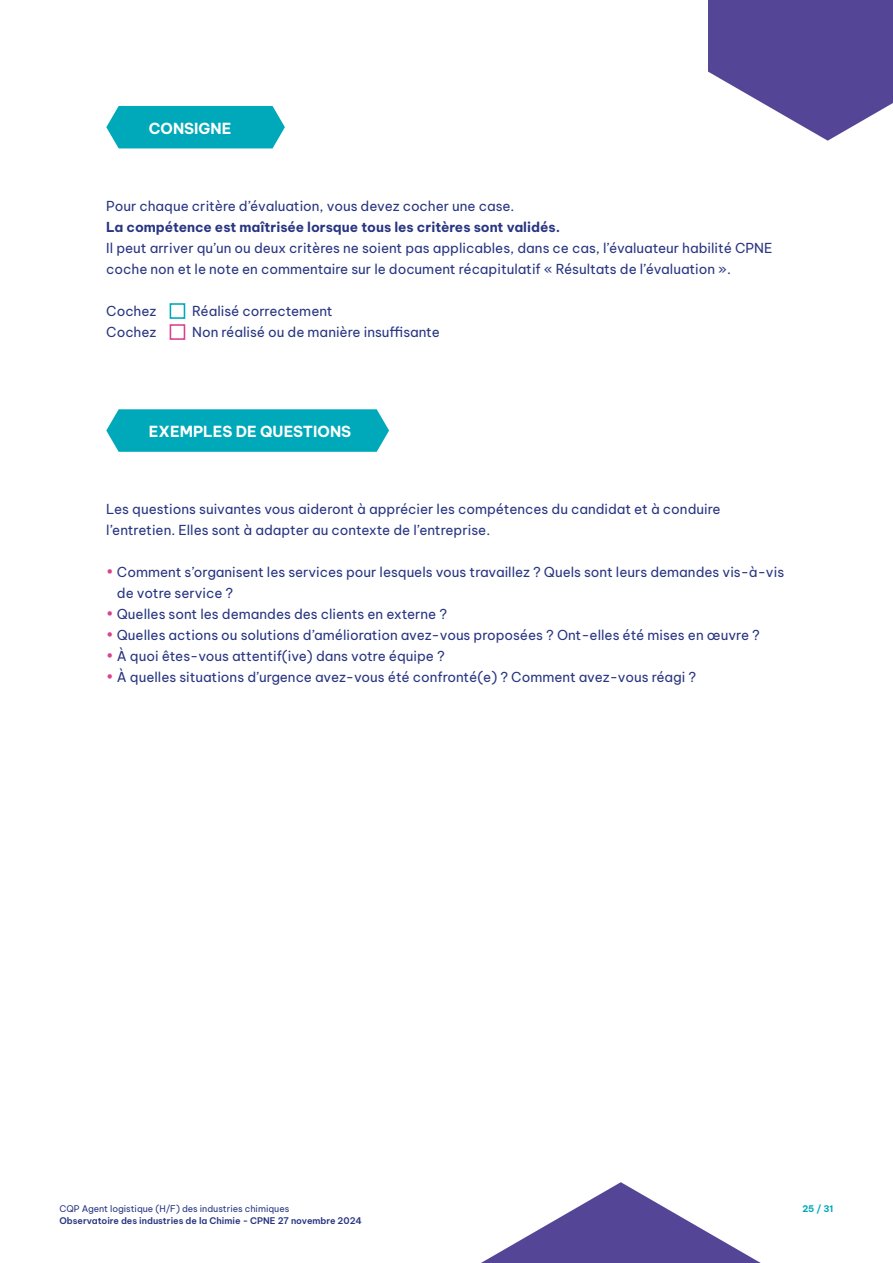
<style>
.page{position:relative;width:893px;height:1263px;background:#fff}
.page>*{position:absolute;margin:0;border:0;box-sizing:border-box;transform-origin:0 0}
.t1{font:700 15px "Be Vietnam Pro";color:#fff}
.t2{font:13.5px/21px "Be Vietnam Pro";color:#283581}
.t3{font:700 13.5px "Be Vietnam Pro";letter-spacing:-.005em;color:#283581}
.t4{font:600 9px "Be Vietnam Pro";color:#283581}
.t5{font:9px "Be Vietnam Pro";color:#283581}
.t6{font:700 9px "Be Vietnam Pro";color:#00a9b9}
.s1{color:#da4290}
</style>
<div class="page">
<svg style="left:106px;top:106px;width:179px;height:42px;background:#11afbd"></svg>
<div style="left:170px;top:303px;width:15px;height:16px;border:2px solid #00a9b9"></div>
<div style="left:170px;top:324px;width:15px;height:16px;border:2px solid #da4290"></div>
<svg style="left:106px;top:409px;width:283px;height:43px;background:#0eadbc"></svg>
<svg style="left:481px;top:1182px;width:280px;height:81px"></svg>
<svg style="left:708px;top:0;width:185px;height:141px"></svg>
<div style="left:60px;top:1203px;width:457px;height:21px;background:#fff"></div>
<p class="t1" style="left:149px;top:115px;width:84px">CONSIGNE</p>
<p class="t2" style="left:106px;top:194px;width:410px">Pour chaque critère d’évaluation, vous devez cocher une case.</p>
<p class="t3" style="left:106px;top:215px;width:455px">La compétence est maîtrisée lorsque tous les critères sont validés.</p>
<p class="t2" style="left:106px;top:236px;width:668px">Il peut arriver qu’un ou deux critères ne soient pas applicables, dans ce cas, l’évaluateur habilité CPNE coche non et le note en commentaire sur le document récapitulatif « Résultats de l’évaluation ».</p>
<p class="t2" style="left:106px;top:299px;width:52px">Cochez</p>
<p class="t2" style="left:192px;top:299px;width:142px">Réalisé correctement</p>
<p class="t2" style="left:106px;top:320px;width:52px">Cochez</p>
<p class="t2" style="left:192px;top:320px;width:249px">Non réalisé ou de manière insuffisante</p>
<p class="t1" style="left:149px;top:419px;width:204px">EXEMPLES DE QUESTIONS</p>
<p class="t2" style="left:106px;top:497px;width:616px">Les questions suivantes vous aideront à apprécier les compétences du candidat et à conduire l’entretien. Elles sont à adapter au contexte de l’entreprise.</p>
<p class="t2" style="left:117px;top:560px;width:669px;text-indent:-11px"><span class="s1">•</span> Comment s’organisent les services pour lesquels vous travaillez ? Quels sont leurs demandes vis-à-vis de votre service ?</p>
<p class="t2" style="left:106px;top:602px;width:342px"><span class="s1">•</span> Quelles sont les demandes des clients en externe ?</p>
<p class="t2" style="left:106px;top:623px;width:655px"><span class="s1">•</span> Quelles actions ou solutions d’amélioration avez-vous proposées ? Ont-elles été mises en œuvre ?</p>
<p class="t2" style="left:106px;top:644px;width:340px"><span class="s1">•</span> À quoi êtes-vous attentif(ive) dans votre équipe ?</p>
<p class="t2" style="left:106px;top:665px;width:591px"><span class="s1">•</span> À quelles situations d’urgence avez-vous été confronté(e) ? Comment avez-vous réagi ?</p>
<p class="t5" style="left:60px;top:1202px;width:231px">CQP Agent logistique (H/F) des industries chimiques</p>
<p class="t6" style="left:802px;top:1201px;width:33px">25 / 31</p>
<p class="t4" style="left:60px;top:1213px;width:304px">Observatoire des industries de la Chimie - CPNE 27 novembre 2024</p>
</div>
